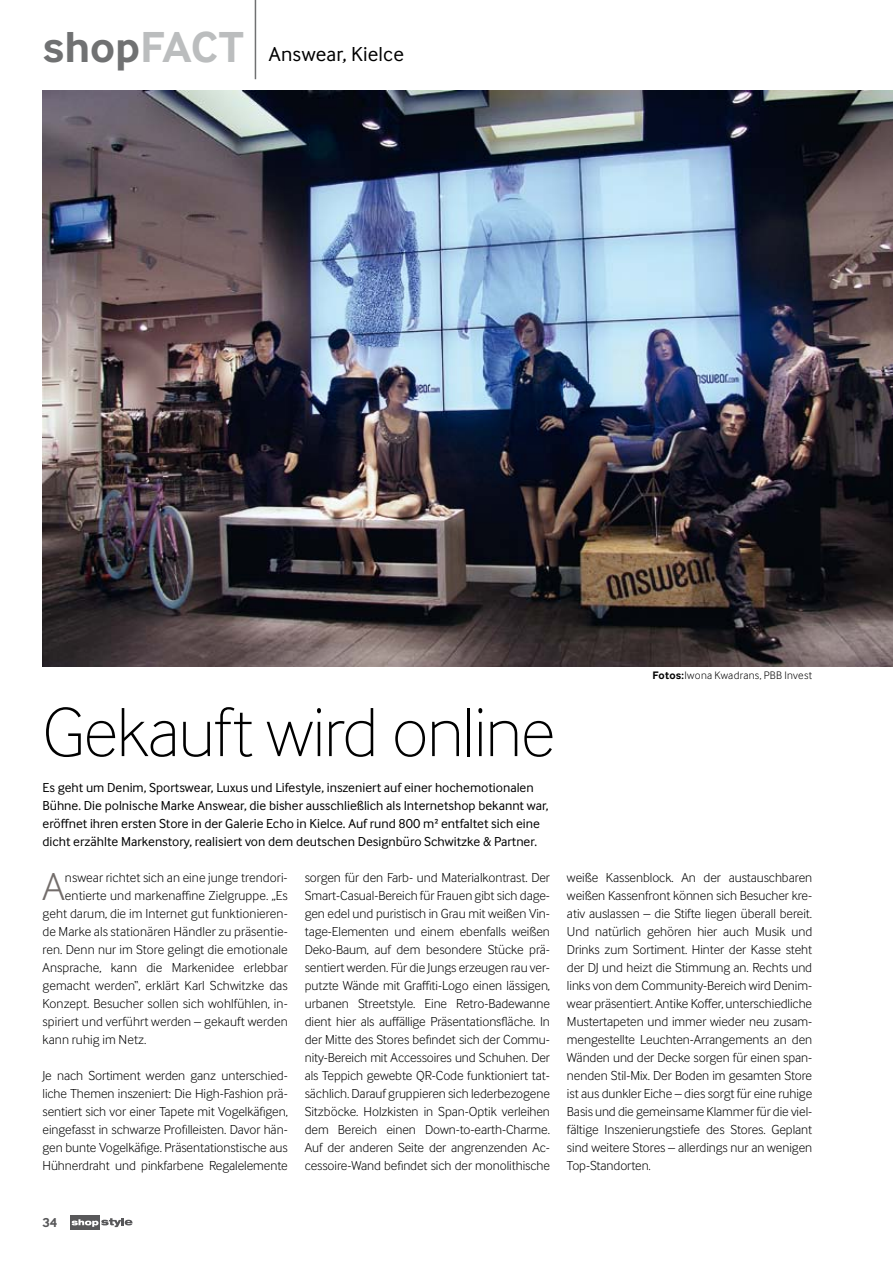
<style>
.page{position:relative;width:893px;height:1263px;background:#fff}
.page>*{position:absolute;margin:0;border:0;box-sizing:border-box;transform-origin:0 0}
.t1{font:100 72px "Inter Face Typo";letter-spacing:-.015em;color:#000}
.t2{font:300 40.5px "Inter Face Typo";color:#736d6b}
.t3{font:21px "Inter Face Typo";letter-spacing:.005em;color:#000}
.t4{font:300 13.5px/18px "Inter Face Typo";letter-spacing:.005em;color:#000;text-align:justify}
.t5{font:13.5px/18px "Inter Face Typo";color:#000}
.t6{font:700 13.5px "Inter Face Typo";color:#58585a}
.t7{font:300 11.25px "Inter Face Typo";letter-spacing:.025em;color:#000}
.s1{font-weight:700;font-size:45px;color:#707172}
.s2{font-weight:700;font-size:45px;color:#bbbdbe}
.s3{font-weight:700}
</style>
<div class="page">
<div style="left:70px;top:1215px;width:30px;height:14px;background:#58585a"></div>
<svg style="left:72px;top:1218px;width:61px;height:9px"></svg>
<hr style="left:255px;top:0;width:1px;height:79px;background:#707172">
<img style="left:43px;top:90px;width:850px;height:576px">
<h3 class="t3" style="left:43px;top:42px;width:363px"><span class="s1">shop</span><span class="s2">FACT</span> Answear, Kielce</h3>
<p class="t7" style="left:652px;top:669px;width:161px"><span class="s3">Fotos:</span>Iwona Kwadrans, PBB Invest</p>
<h1 class="t1" style="left:43px;top:691px;width:514px">Gekauft wird online</h1>
<p class="t5" style="left:43px;top:778px;width:508px">Es geht um Denim, Sportswear, Luxus und Lifestyle, inszeniert auf einer hochemotionalen Bühne. Die polnische Marke Answear, die bisher ausschließlich als Internetshop bekannt war, eröffnet ihren ersten Store in der Galerie Echo in Kielce. Auf rund 800 m2 entfaltet sich eine dicht erzählte Markenstory, realisiert von dem deutschen Designbüro Schwitzke &amp; Partner.</p>
<p class="t4" style="left:305px;top:868px;width:247px">sorgen für den Farb- und Materialkontrast. Der Smart-Casual-Bereich für Frauen gibt sich dage&shy;gen edel und puristisch in Grau mit weißen Vin&shy;tage-Elementen und einem ebenfalls weißen Deko-Baum, auf dem besondere Stücke prä&shy;sentiert werden. Für die Jungs erzeugen rau ver&shy;putzte Wände mit Graffiti-Logo einen lässigen, urbanen Streetstyle. Eine Retro-Badewanne dient hier als auffällige Präsentationsfläche. In der Mitte des Stores befindet sich der Commu&shy;nity-Bereich mit Accessoires und Schuhen. Der als Teppich gewebte QR-Code funktioniert tat&shy;sächlich. Darauf gruppieren sich lederbezogene Sitzböcke. Holzkisten in Span-Optik verleihen dem Bereich einen Down-to-earth-Charme.<br>Auf der anderen Seite der angrenzenden Ac&shy;cessoire-Wand befindet sich der monolithische</p>
<p class="t4" style="left:567px;top:868px;width:247px">weiße Kassenblock. An der austauschbaren weißen Kassenfront können sich Besucher kre&shy;ativ auslassen – die Stifte liegen überall bereit.<br>Und natürlich gehören hier auch Musik und Drinks zum Sortiment. Hinter der Kasse steht der DJ und heizt die Stimmung an. Rechts und links von dem Community-Bereich wird Denim&shy;wear präsentiert. Antike Koffer, unterschiedliche Mustertapeten und immer wieder neu zusam&shy;mengestellte Leuchten-Arrangements an den Wänden und der Decke sorgen für einen span&shy;nenden Stil-Mix. Der Boden im gesamten Store ist aus dunkler Eiche – dies sorgt für eine ruhige Basis und die gemeinsame Klammer für die viel&shy;fältige Inszenierungstiefe des Stores. Geplant sind weitere Stores – allerdings nur an wenigen Top-Standorten.</p>
<h2 class="t2" style="left:43px;top:864px;width:24px">A</h2>
<p class="t4" style="left:65px;top:868px;width:224px">nswear richtet sich an eine junge trendori-</p>
<p class="t4" style="left:65px;top:886px;width:224px">entierte und markenaffine Zielgruppe. „Es</p>
<p class="t4" style="left:43px;top:904px;width:247px">geht darum, die im Internet gut funktionieren-</p>
<p class="t4" style="left:43px;top:922px;width:247px">de Marke als stationären Händler zu präsentie-</p>
<p class="t4" style="left:43px;top:940px;width:247px">ren. Denn nur im Store gelingt die emotionale</p>
<p class="t4" style="left:43px;top:958px;width:247px">Ansprache, kann die Markenidee erlebbar</p>
<p class="t4" style="left:43px;top:976px;width:247px">gemacht werden“, erklärt Karl Schwitzke das</p>
<p class="t4" style="left:43px;top:994px;width:247px">Konzept. Besucher sollen sich wohlfühlen, in-</p>
<p class="t4" style="left:43px;top:1012px;width:247px">spiriert und verführt werden – gekauft werden</p>
<p class="t4" style="left:43px;top:1030px;width:106px">kann ruhig im Netz.</p>
<p class="t4" style="left:43px;top:1066px;width:247px">Je nach Sortiment werden ganz unterschied&shy;liche Themen inszeniert: Die High-Fashion prä&shy;sentiert sich vor einer Tapete mit Vogelkäfigen, eingefasst in schwarze Profilleisten. Davor hän&shy;gen bunte Vogelkäfige. Präsentationstische aus Hühnerdraht und pinkfarbene Regalelemente</p>
<p class="t6" style="left:43px;top:1215px;width:16px">34</p>
</div>
